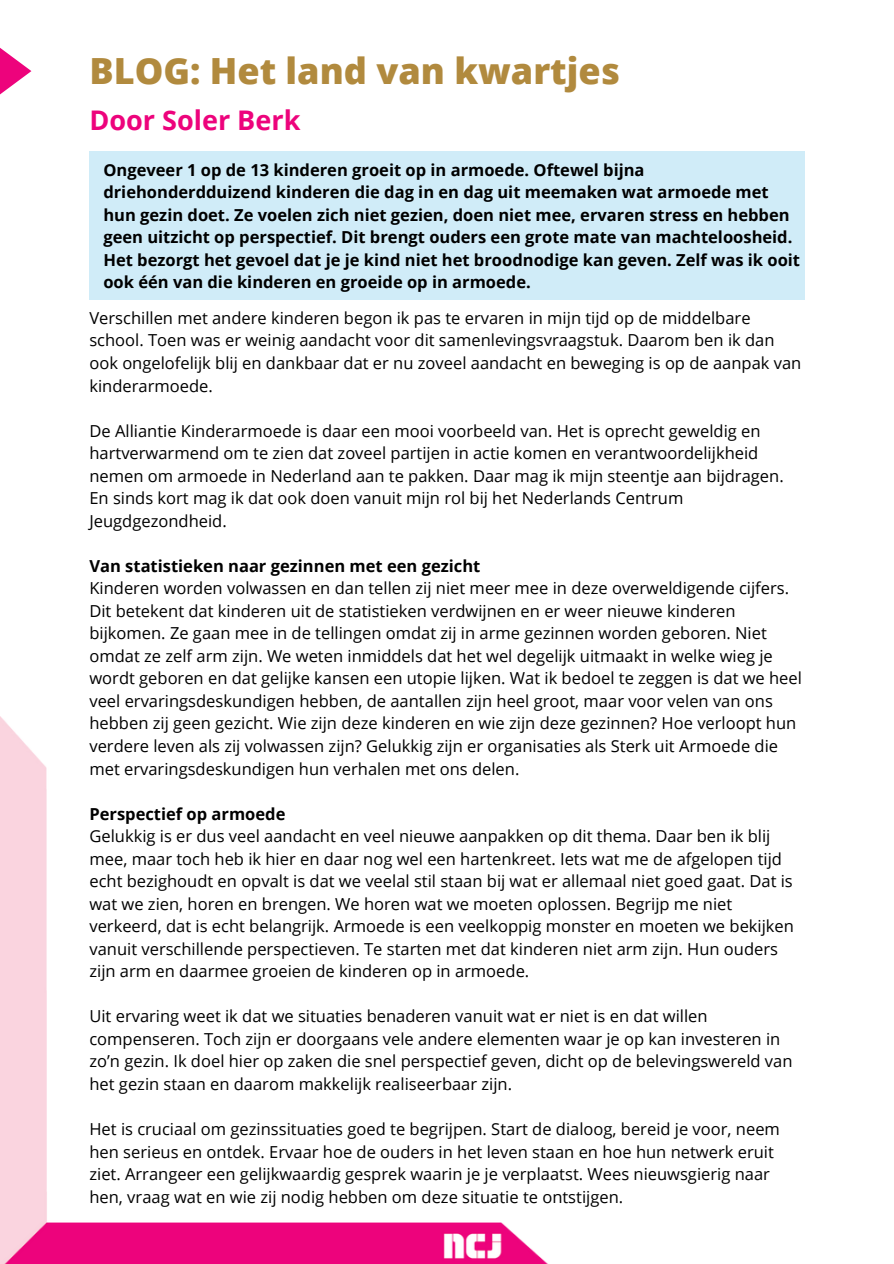
<style>
.page{position:relative;width:894px;height:1264px;background:#fff}
.page>*{position:absolute;margin:0;border:0;box-sizing:border-box;transform-origin:0 0}
.t1{font:800 36px "Open Sans";color:#b18a3e}
.t2{font:700 27px "Open Sans";color:#ed037c}
.t3{font:16.5px/22.5px "Open Sans";color:#000}
.t4{font:700 16.5px/22.5px "Open Sans";color:#000}
</style>
<div class="page">
<img style="left:0;top:716px;width:547px;height:547px">
<svg style="left:0;top:48px;width:31px;height:47px"></svg>
<div style="left:89px;top:151px;width:715px;height:149px;background:#d0ecf8"></div>
<p class="t1" style="left:89px;top:46px;width:532px">BLOG: Het land van kwartjes</p>
<p class="t2" style="left:89px;top:101px;width:212px">Door Soler Berk</p>
<p class="t4" style="left:103px;top:158px;width:698px">Ongeveer 1 op de 13 kinderen groeit op in armoede. Oftewel bijna driehonderdduizend kinderen die dag in en dag uit meemaken wat armoede met hun gezin doet. Ze voelen zich niet gezien, doen niet mee, ervaren stress en hebben geen uitzicht op perspectief. Dit brengt ouders een grote mate van machteloosheid.<br>Het bezorgt het gevoel dat je je kind niet het broodnodige kan geven. Zelf was ik ooit ook één van die kinderen en groeide op in armoede.</p>
<p class="t3" style="left:89px;top:306px;width:713px">Verschillen met andere kinderen begon ik pas te ervaren in mijn tijd op de middelbare school. Toen was er weinig aandacht voor dit samenlevingsvraagstuk. Daarom ben ik dan ook ongelofelijk blij en dankbaar dat er nu zoveel aandacht en beweging is op de aanpak van kinderarmoede.</p>
<p class="t3" style="left:89px;top:419px;width:695px">De Alliantie Kinderarmoede is daar een mooi voorbeeld van. Het is oprecht geweldig en hartverwarmend om te zien dat zoveel partijen in actie komen en verantwoordelijkheid nemen om armoede in Nederland aan te pakken. Daar mag ik mijn steentje aan bijdragen.<br>En sinds kort mag ik dat ook doen vanuit mijn rol bij het Nederlands Centrum Jeugdgezondheid.</p>
<p class="t4" style="left:89px;top:554px;width:392px">Van statistieken naar gezinnen met een gezicht</p>
<p class="t3" style="left:89px;top:576px;width:713px">Kinderen worden volwassen en dan tellen zij niet meer mee in deze overweldigende cijfers.<br>Dit betekent dat kinderen uit de statistieken verdwijnen en er weer nieuwe kinderen bijkomen. Ze gaan mee in de tellingen omdat zij in arme gezinnen worden geboren. Niet omdat ze zelf arm zijn. We weten inmiddels dat het wel degelijk uitmaakt in welke wieg je wordt geboren en dat gelijke kansen een utopie lijken. Wat ik bedoel te zeggen is dat we heel veel ervaringsdeskundigen hebben, de aantallen zijn heel groot, maar voor velen van ons hebben zij geen gezicht. Wie zijn deze kinderen en wie zijn deze gezinnen? Hoe verloopt hun verdere leven als zij volwassen zijn? Gelukkig zijn er organisaties als Sterk uit Armoede die met ervaringsdeskundigen hun verhalen met ons delen.</p>
<p class="t4" style="left:89px;top:802px;width:197px">Perspectief op armoede</p>
<p class="t3" style="left:89px;top:824px;width:705px">Gelukkig is er dus veel aandacht en veel nieuwe aanpakken op dit thema. Daar ben ik blij mee, maar toch heb ik hier en daar nog wel een hartenkreet. Iets wat me de afgelopen tijd echt bezighoudt en opvalt is dat we veelal stil staan bij wat er allemaal niet goed gaat. Dat is wat we zien, horen en brengen. We horen wat we moeten oplossen. Begrijp me niet verkeerd, dat is echt belangrijk. Armoede is een veelkoppig monster en moeten we bekijken vanuit verschillende perspectieven. Te starten met dat kinderen niet arm zijn. Hun ouders zijn arm en daarmee groeien de kinderen op in armoede.</p>
<p class="t3" style="left:89px;top:1004px;width:704px">Uit ervaring weet ik dat we situaties benaderen vanuit wat er niet is en dat willen compenseren. Toch zijn er doorgaans vele andere elementen waar je op kan investeren in zo’n gezin. Ik doel hier op zaken die snel perspectief geven, dicht op de belevingswereld van het gezin staan en daarom makkelijk realiseerbaar zijn.</p>
<p class="t3" style="left:89px;top:1117px;width:691px">Het is cruciaal om gezinssituaties goed te begrijpen. Start de dialoog, bereid je voor, neem hen serieus en ontdek. Ervaar hoe de ouders in het leven staan en hoe hun netwerk eruit ziet. Arrangeer een gelijkwaardig gesprek waarin je je verplaatst. Wees nieuwsgierig naar hen, vraag wat en wie zij nodig hebben om deze situatie te ontstijgen.</p>
</div>
